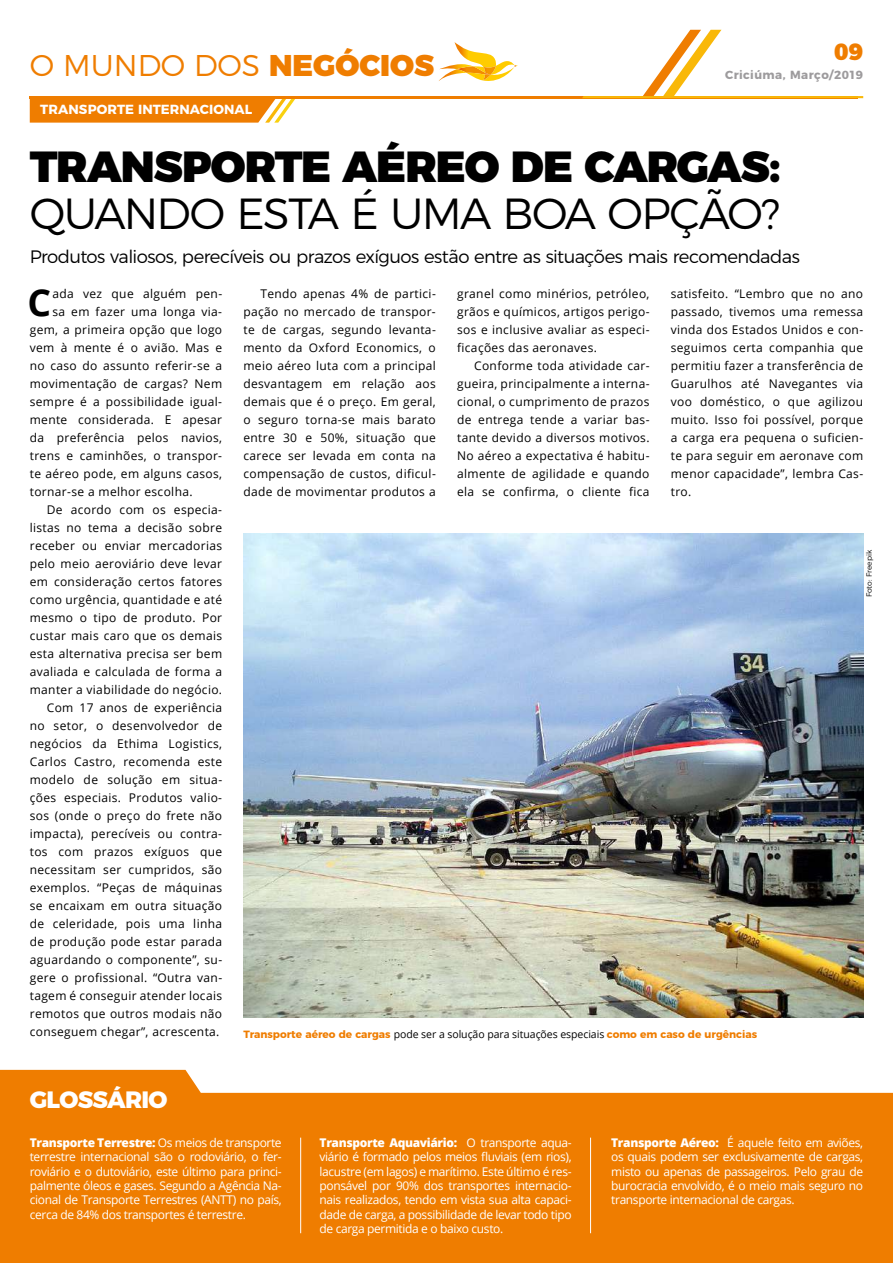
<style>
.page{position:relative;width:893px;height:1263px;background:#fff}
.page>*{position:absolute;margin:0;border:0;box-sizing:border-box;transform-origin:0 0}
.t1{font:900 43.5px "Montserrat";letter-spacing:-.03em;color:#000}
.t2{font:300 43.5px "Montserrat";letter-spacing:-.04em;color:#000}
.t3{font:700 37.2px "Open Sans";color:#000}
.t4{font:300 30px "Montserrat";color:#ef7d00}
.t5{font:800 23.7px "Montserrat";letter-spacing:-.03em;color:#fff}
.t6{font:900 23.4px "Montserrat";color:#ef7d00}
.t7{font:300 18px "Montserrat";letter-spacing:-.03em;color:#000}
.t8{font:700 13.2px "Montserrat";letter-spacing:.005em;color:#fff}
.t9{font:12px/18px "Open Sans";letter-spacing:.03em;color:#000;text-align:justify}
.t10{font:12px/14.4px "Open Sans";letter-spacing:-.03em;color:#fff;text-align:justify}
.t11{font:700 11.7px "Montserrat";letter-spacing:.035em;color:#9d9b9d}
.t12{font:700 10.5px "Montserrat";color:#ef7d00}
.t13{font:300 7.5px "Montserrat";color:#000}
.s1{font-weight:900}
.s2{font-family:"Open Sans";font-weight:400;color:#000}
.s3{font-weight:800}
</style>
<div class="page">
<svg style="left:30px;top:98px;width:266px;height:25px;background:#f08a17"></svg>
<hr style="left:30px;top:96px;width:828px;height:2px;background:#ef7d00">
<svg style="left:0;top:1070px;width:893px;height:193px;background:#f08917"></svg>
<img style="left:243px;top:533px;width:620px;height:485px">
<svg style="left:582px;top:30px;width:281px;height:68px"></svg>
<svg style="left:439px;top:42px;width:79px;height:39px"></svg>
<hr style="left:300px;top:1137px;width:1px;height:96px;background:#fff">
<hr style="left:590px;top:1137px;width:1px;height:96px;background:#fff">
<h3 class="t4" style="left:30px;top:42px;width:406px">O MUNDO DOS <span class="s1">NEGÓCIOS</span></h3>
<p class="t8" style="left:40px;top:98px;width:213px">TRANSPORTE INTERNACIONAL</p>
<h3 class="t6" style="left:834px;top:32px;width:30px">09</h3>
<p class="t11" style="left:725px;top:66px;width:140px">Criciúma, Março/2019</p>
<h1 class="t1" style="left:30px;top:130px;width:752px">TRANSPORTE AÉREO DE CARGAS:</h1>
<h1 class="t2" style="left:30px;top:179px;width:752px">QUANDO ESTA É UMA BOA OPÇÃO?</h1>
<h3 class="t7" style="left:30px;top:242px;width:772px">Produtos valiosos, perecíveis ou prazos exíguos estão entre as situações mais recomendadas</h3>
<h2 class="t3" style="left:28px;top:276px;width:25px">C</h2>
<p class="t9" style="left:52px;top:284px;width:171px">ada vez que alguém pen-</p>
<p class="t9" style="left:243px;top:284px;width:194px;text-indent:17px">Tendo apenas 4% de partici&shy;pação no mercado de transpor&shy;te de cargas, segundo levanta&shy;mento da Oxford Economics, o meio aéreo luta com a principal desvantagem em relação aos demais que é o preço. Em geral, o seguro torna-se mais barato entre 30 e 50%, situação que carece ser levada em conta na compensação de custos, dificul&shy;dade de movimentar produtos a</p>
<p class="t9" style="left:457px;top:284px;width:194px">granel como minérios, petróleo, grãos e químicos, artigos perigo&shy;sos e inclusive avaliar as especi&shy;ficações das aeronaves.</p>
<p class="t9" style="left:671px;top:284px;width:194px">satisfeito. “Lembro que no ano passado, tivemos uma remessa vinda dos Estados Unidos e con&shy;seguimos certa companhia que permitiu fazer a transferência de Guarulhos até Navegantes via voo doméstico, o que agilizou muito. Isso foi possível, porque a carga era pequena o suficien&shy;te para seguir em aeronave com menor capacidade”, lembra Cas&shy;tro.</p>
<p class="t9" style="left:52px;top:302px;width:171px">sa em fazer uma longa via-</p>
<p class="t9" style="left:30px;top:320px;width:194px">gem, a primeira opção que logo</p>
<p class="t9" style="left:30px;top:338px;width:194px">vem à mente é o avião. Mas e</p>
<p class="t9" style="left:30px;top:356px;width:194px">no caso do assunto referir-se a</p>
<p class="t9" style="left:30px;top:374px;width:194px">movimentação de cargas? Nem</p>
<p class="t9" style="left:30px;top:392px;width:194px">sempre é a possibilidade igual-</p>
<p class="t9" style="left:30px;top:410px;width:194px">mente considerada. E apesar</p>
<p class="t9" style="left:30px;top:428px;width:194px">da preferência pelos navios,</p>
<p class="t9" style="left:30px;top:446px;width:194px">trens e caminhões, o transpor-</p>
<p class="t9" style="left:30px;top:464px;width:194px">te aéreo pode, em alguns casos,</p>
<p class="t9" style="left:30px;top:482px;width:164px">tornar-se a melhor escolha.</p>
<p class="t9" style="left:47px;top:500px;width:177px">De acordo com os especia-</p>
<p class="t9" style="left:30px;top:518px;width:194px">listas no tema a decisão sobre</p>
<p class="t9" style="left:30px;top:536px;width:194px">receber ou enviar mercadorias</p>
<p class="t9" style="left:30px;top:554px;width:194px">pelo meio aeroviário deve levar</p>
<p class="t9" style="left:30px;top:572px;width:194px">em consideração certos fatores</p>
<p class="t9" style="left:30px;top:590px;width:194px">como urgência, quantidade e até</p>
<p class="t9" style="left:30px;top:608px;width:194px">mesmo o tipo de produto. Por</p>
<p class="t9" style="left:30px;top:626px;width:194px">custar mais caro que os demais</p>
<p class="t9" style="left:30px;top:644px;width:194px">esta alternativa precisa ser bem</p>
<p class="t9" style="left:30px;top:662px;width:194px">avaliada e calculada de forma a</p>
<p class="t9" style="left:30px;top:680px;width:194px">manter a viabilidade do negócio.</p>
<p class="t9" style="left:47px;top:698px;width:177px">Com 17 anos de experiência</p>
<p class="t9" style="left:30px;top:716px;width:194px">no setor, o desenvolvedor de</p>
<p class="t9" style="left:30px;top:734px;width:194px">negócios da Ethima Logistics,</p>
<p class="t9" style="left:30px;top:752px;width:194px">Carlos Castro, recomenda este</p>
<p class="t9" style="left:30px;top:770px;width:194px">modelo de solução em situa-</p>
<p class="t9" style="left:30px;top:788px;width:194px">ções especiais. Produtos valio-</p>
<p class="t9" style="left:30px;top:806px;width:194px">sos (onde o preço do frete não</p>
<p class="t9" style="left:30px;top:824px;width:194px">impacta), perecíveis ou contra-</p>
<p class="t9" style="left:30px;top:842px;width:194px">tos com prazos exíguos que</p>
<p class="t9" style="left:30px;top:860px;width:194px">necessitam ser cumpridos, são</p>
<p class="t9" style="left:30px;top:878px;width:194px">exemplos. “Peças de máquinas</p>
<p class="t9" style="left:30px;top:896px;width:194px">se encaixam em outra situação</p>
<p class="t9" style="left:30px;top:914px;width:194px">de celeridade, pois uma linha</p>
<p class="t9" style="left:30px;top:932px;width:194px">de produção pode estar parada</p>
<p class="t9" style="left:30px;top:950px;width:194px">aguardando o componente”, su-</p>
<p class="t9" style="left:30px;top:968px;width:194px">gere o profissional. “Outra van-</p>
<p class="t9" style="left:30px;top:986px;width:194px">tagem é conseguir atender locais</p>
<p class="t9" style="left:30px;top:1004px;width:194px">remotos que outros modais não</p>
<p class="t9" style="left:30px;top:1022px;width:191px">conseguem chegar”, acrescenta.</p>
<p class="t9" style="left:457px;top:356px;width:194px;text-indent:17px">Conforme toda atividade car&shy;gueira, principalmente a interna&shy;cional, o cumprimento de prazos de entrega tende a variar bas&shy;tante devido a diversos motivos.<br>No aéreo a expectativa é habitu&shy;almente de agilidade e quando ela se confirma, o cliente fica</p>
<p class="t13" style="left:863px;top:597px;width:49px;rotate:-90deg">Foto: Freepik</p>
<p class="t12" style="left:243px;top:1025px;width:515px">Transporte aéreo de cargas <span class="s2">pode ser a solução para situações especiais</span> como em caso de urgências</p>
<h3 class="t5" style="left:30px;top:1080px;width:139px">GLOSSÁRIO</h3>
<p class="t10" style="left:30px;top:1135px;width:253px"><span class="s3">Transporte Terrestre:</span> Os meios de transporte terrestre internacional são o rodoviário, o fer&shy;roviário e o dutoviário, este último para princi&shy;palmente óleos e gases. Segundo a Agência Na&shy;cional de Transporte Terrestres (ANTT) no país, cerca de 84% dos transportes é terrestre.</p>
<p class="t10" style="left:320px;top:1135px;width:253px"><span class="s3">Transporte Aquaviário:</span> O transporte aqua&shy;viário é formado pelos meios fluviais (em rios), lacustre (em lagos) e marítimo. Este último é res&shy;ponsável por 90% dos transportes internacio&shy;nais realizados, tendo em vista sua alta capaci&shy;dade de carga, a possibilidade de levar todo tipo de carga permitida e o baixo custo.</p>
<p class="t10" style="left:611px;top:1135px;width:253px"><span class="s3">Transporte Aéreo:</span> É aquele feito em aviões, os quais podem ser exclusivamente de cargas, misto ou apenas de passageiros. Pelo grau de burocracia envolvido, é o meio mais seguro no transporte internacional de cargas.</p>
</div>
